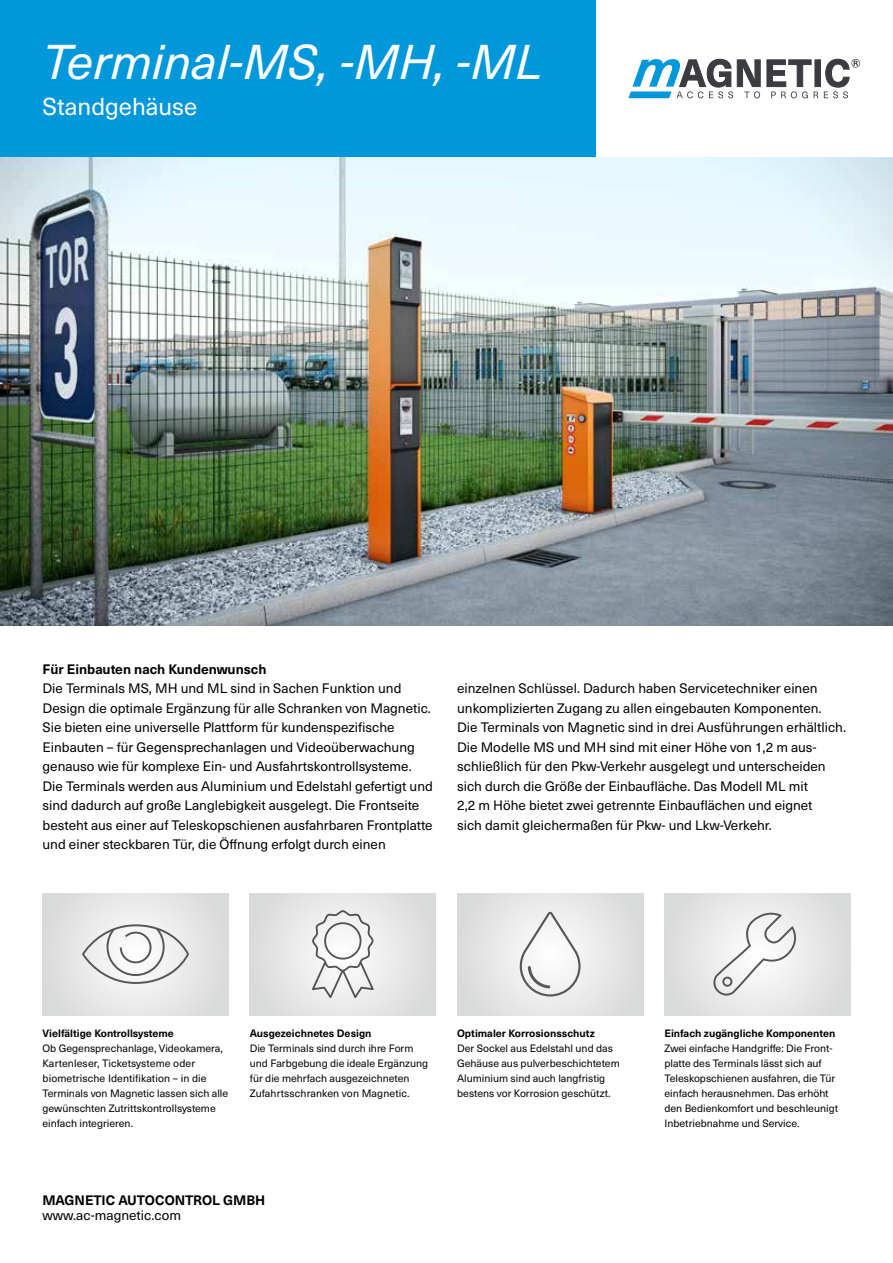
<style>
.page{position:relative;width:893px;height:1263px;background:#fff}
.page>*{position:absolute;margin:0;border:0;box-sizing:border-box;transform-origin:0 0}
.t1{font:italic 48px "Neue Haas Unica Pro";color:#fff}
.t2{font:24px "Neue Haas Unica Pro";color:#fff}
.t3{font:13.5px/19.5px "Neue Haas Unica Pro";color:#000}
.t4{font:700 13.5px "Neue Haas Unica Pro";color:#000}
.t5{font:10.5px/15px "Neue Haas Unica Pro";color:#000}
.t6{font:700 10.5px "Neue Haas Unica Pro";color:#000}
</style>
<div class="page">
<div style="left:815px;top:60px;width:5px;height:27px;background:#3a3c42"></div>
<svg style="left:628px;top:59px;width:132px;height:39px"></svg>
<svg style="left:767px;top:60px;width:51px;height:38px"></svg>
<svg style="left:824px;top:59px;width:36px;height:39px"></svg>
<div style="left:0;top:0;width:595px;height:157px;background:#0098da"></div>
<div style="left:250px;top:893px;width:186px;height:122px;background:#e4e4e4"></div>
<svg style="left:312px;top:910px;width:62px;height:88px"></svg>
<img style="left:0;top:157px;width:893px;height:468px">
<div style="left:43px;top:893px;width:186px;height:122px;background:#e3e3e3"></div>
<svg style="left:82px;top:923px;width:107px;height:62px"></svg>
<div style="left:457px;top:893px;width:186px;height:122px;background:#e4e5e5"></div>
<svg style="left:520px;top:912px;width:61px;height:84px"></svg>
<div style="left:664px;top:893px;width:186px;height:122px;background:#e2e2e2"></div>
<svg style="left:709px;top:907px;width:96px;height:91px"></svg>
<h1 class="t1" style="left:43px;top:34px;width:501px">Terminal-MS, -MH, -ML</h1>
<h2 class="t2" style="left:43px;top:92px;width:156px">Standgehäuse</h2>
<p class="t4" style="left:43px;top:661px;width:226px">Für Einbauten nach Kundenwunsch</p>
<p class="t3" style="left:43px;top:679px;width:392px">Die Terminals MS, MH und ML sind in Sachen Funktion und Design die optimale Ergänzung für alle Schranken von Magnetic.<br>Sie bieten eine universelle Plattform für kundenspezifische Einbauten – für Gegensprechanlagen und Videoüberwachung genauso wie für komplexe Ein- und Ausfahrtskontrollsysteme.<br>Die Terminals werden aus Aluminium und Edelstahl gefertigt und sind dadurch auf große Langlebigkeit ausgelegt. Die Frontseite besteht aus einer auf Teleskopschienen ausfahrbaren Frontplatte und einer steckbaren Tür, die Öffnung erfolgt durch einen</p>
<p class="t3" style="left:457px;top:679px;width:390px">einzelnen Schlüssel. Dadurch haben Servicetechniker einen unkomplizierten Zugang zu allen eingebauten Komponenten.<br>Die Terminals von Magnetic sind in drei Ausführungen erhältlich.<br>Die Modelle MS und MH sind mit einer Höhe von 1,2 m aus&shy;schließlich für den Pkw-Verkehr ausgelegt und unterscheiden sich durch die Größe der Einbaufläche. Das Modell ML mit<br>2,2 m Höhe bietet zwei getrennte Einbauflächen und eignet<br>sich damit gleichermaßen für Pkw- und Lkw-Verkehr.</p>
<p class="t6" style="left:43px;top:1027px;width:133px">Vielfältige Kontrollsysteme</p>
<p class="t5" style="left:43px;top:1041px;width:187px">Ob Gegensprechanlage, Videokamera, Kartenleser, Ticketsysteme oder biometrische Identifikation – in die Terminals von Magnetic lassen sich alle gewünschten Zutrittskontrollsysteme einfach integrieren.</p>
<p class="t6" style="left:250px;top:1027px;width:123px">Ausgezeichnetes Design</p>
<p class="t5" style="left:250px;top:1041px;width:180px">Die Terminals sind durch ihre Form und Farbgebung die ideale Ergänzung für die mehrfach ausgezeichneten Zufahrtsschranken von Magnetic.</p>
<p class="t4" style="left:43px;top:1192px;width:224px">MAGNETIC AUTOCONTROL GMBH</p>
<p class="t3" style="left:43px;top:1206px;width:140px">www.ac-magnetic.com</p>
<p class="t6" style="left:457px;top:1027px;width:139px">Optimaler Korrosionsschutz</p>
<p class="t5" style="left:457px;top:1041px;width:164px">Der Sockel aus Edelstahl und das Gehäuse aus pulverbeschichtetem Aluminium sind auch langfristig bestens vor Korrosion geschützt.</p>
<p class="t6" style="left:664px;top:1027px;width:172px">Einfach zugängliche Komponenten</p>
<p class="t5" style="left:664px;top:1041px;width:175px">Zwei einfache Handgriffe: Die Front&shy;platte des Terminals lässt sich auf Teleskopschienen ausfahren, die Tür einfach herausnehmen. Das erhöht den Bedienkomfort und beschleunigt Inbetriebnahme und Service.</p>
</div>
